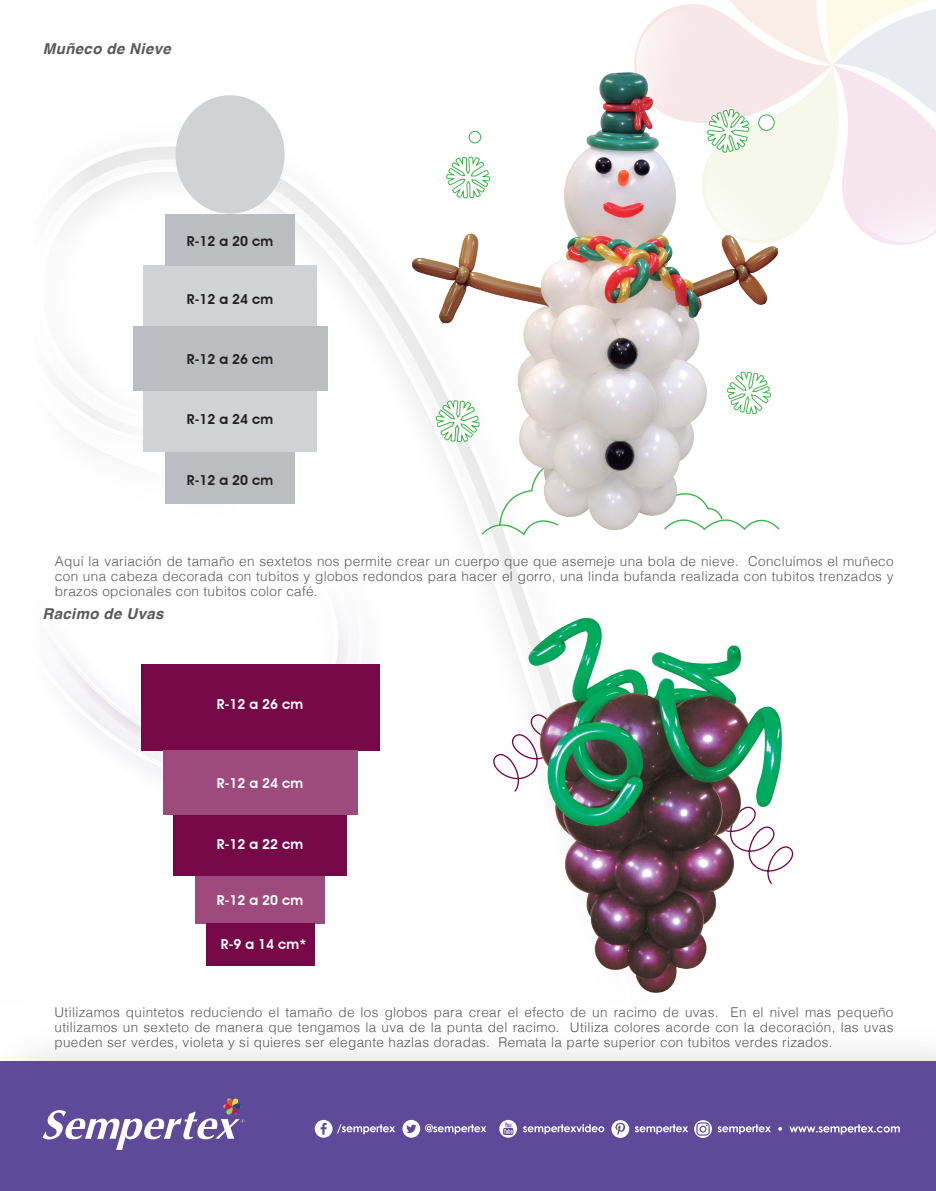
<style>
.page{position:relative;width:936px;height:1191px;background:#fff}
.page>*{position:absolute;margin:0;border:0;box-sizing:border-box;transform-origin:0 0}
.NUEVO_PASO_A_PASO{font:italic 700 15px "Helvetica";letter-spacing:.025em;color:#595959}
.t1{font:600 13.8px "Avant Garde IT Cby BT";color:#231f20}
.t2{font:600 13.8px "Avant Garde IT Cby BT";color:#fff}
.NUEVO_PASO_A_PASO-2{font:300 13.5px/15px "Helvetica";letter-spacing:.025em;color:#595959;text-align:justify}
</style>
<div class="page">
<svg style="left:94px;top:139px;width:430px;height:737px"></svg>
<svg style="left:94px;top:484px;width:305px;height:351px"></svg>
<img style="left:94px;top:518px;width:301px;height:299px">
<svg style="left:94px;top:524px;width:275px;height:260px"></svg>
<svg style="left:243px;top:495px;width:207px;height:217px"></svg>
<svg style="left:62px;top:348px;width:181px;height:170px"></svg>
<div style="left:0;top:1061px;width:935px;height:130px;background:#5f4a99"></div>
<svg style="left:43px;top:1098px;width:201px;height:52px"></svg>
<svg style="left:789px;top:1124px;width:110px;height:10px"></svg>
<svg style="left:778px;top:1127px;width:4px;height:3px"></svg>
<svg style="left:315px;top:1119px;width:80px;height:18px"></svg>
<svg style="left:402px;top:1119px;width:84px;height:18px"></svg>
<svg style="left:499px;top:1119px;width:18px;height:18px"></svg>
<svg style="left:523px;top:1124px;width:81px;height:10px"></svg>
<svg style="left:611px;top:1120px;width:77px;height:18px"></svg>
<svg style="left:694px;top:1120px;width:76px;height:18px"></svg>
<img style="left:407px;top:72px;width:372px;height:467px">
<div style="left:133px;top:326px;width:194px;height:65px;background:#bcbdc0"></div>
<div style="left:143px;top:266px;width:173px;height:60px;background:#d1d2d4"></div>
<div style="left:165px;top:214px;width:130px;height:52px;background:#bcbdc0"></div>
<div style="left:143px;top:391px;width:173px;height:61px;background:#d1d2d4"></div>
<div style="left:165px;top:452px;width:130px;height:52px;background:#bcbdc0"></div>
<div style="left:175px;top:95px;width:109px;height:119px;background:#d1d2d4;border-radius:50%"></div>
<div style="left:141px;top:664px;width:238px;height:86px;background:#770848"></div>
<div style="left:163px;top:750px;width:194px;height:65px;background:#9e4a7d"></div>
<div style="left:174px;top:815px;width:173px;height:61px;background:#770848"></div>
<div style="left:195px;top:876px;width:130px;height:47px;background:#9e4a7d"></div>
<div style="left:206px;top:923px;width:108px;height:42px;background:#770848"></div>
<svg style="left:634px;top:0;width:301px;height:245px"></svg>
<svg style="left:446px;top:130px;width:44px;height:94px"></svg>
<svg style="left:435px;top:371px;width:345px;height:166px"></svg>
<div style="left:758px;top:115px;width:16px;height:15px;background:#fff;border-radius:50%"></div>
<div style="left:758px;top:114px;width:16px;height:17px;border:1px solid #3db54a;border-radius:50%"></div>
<div style="left:469px;top:131px;width:11px;height:12px;background:#fff;border-radius:50%"></div>
<div style="left:468px;top:131px;width:13px;height:12px;border:1px solid #3db54a;border-radius:50%"></div>
<svg style="left:484px;top:709px;width:26px;height:84px"></svg>
<img style="left:510px;top:594px;width:284px;height:399px">
<p class="NUEVO_PASO_A_PASO" style="left:43px;top:37px;width:129px">Muñeco de Nieve</p>
<p class="t1" style="left:187px;top:233px;width:88px">R-12 a 20 cm</p>
<p class="t1" style="left:187px;top:290px;width:88px">R-12 a 24 cm</p>
<p class="t1" style="left:187px;top:351px;width:88px">R-12 a 26 cm</p>
<p class="t1" style="left:187px;top:411px;width:88px">R-12 a 24 cm</p>
<p class="t1" style="left:187px;top:472px;width:88px">R-12 a 20 cm</p>
<p class="NUEVO_PASO_A_PASO-2" style="left:55px;top:552px;width:840px">Aquí la variación de tamaño en sextetos nos permite crear un cuerpo que que asemeje una bola de nieve. Concluímos el muñeco con una cabeza decorada con tubitos y globos redondos para hacer el gorro, una linda bufanda realizada con tubitos trenzados y brazos opcionales con tubitos color café.</p>
<p class="NUEVO_PASO_A_PASO" style="left:43px;top:601px;width:122px">Racimo de Uvas</p>
<p class="t2" style="left:217px;top:696px;width:88px">R-12 a 26 cm</p>
<p class="t2" style="left:217px;top:775px;width:88px">R-12 a 24 cm</p>
<p class="t2" style="left:217px;top:836px;width:88px">R-12 a 22 cm</p>
<p class="t2" style="left:217px;top:892px;width:88px">R-12 a 20 cm</p>
<p class="t2" style="left:221px;top:936px;width:87px">R-9 a 14 cm*</p>
<p class="NUEVO_PASO_A_PASO-2" style="left:55px;top:1003px;width:840px">Utilizamos quintetos reduciendo el tamaño de los globos para crear el efecto de un racimo de uvas. En el nivel mas pequeño utilizamos un sexteto de manera que tengamos la uva de la punta del racimo. Utiliza colores acorde con la decoración, las uvas pueden ser verdes, violeta y si quieres ser elegante hazlas doradas. Remata la parte superior con tubitos verdes rizados.</p>
</div>
